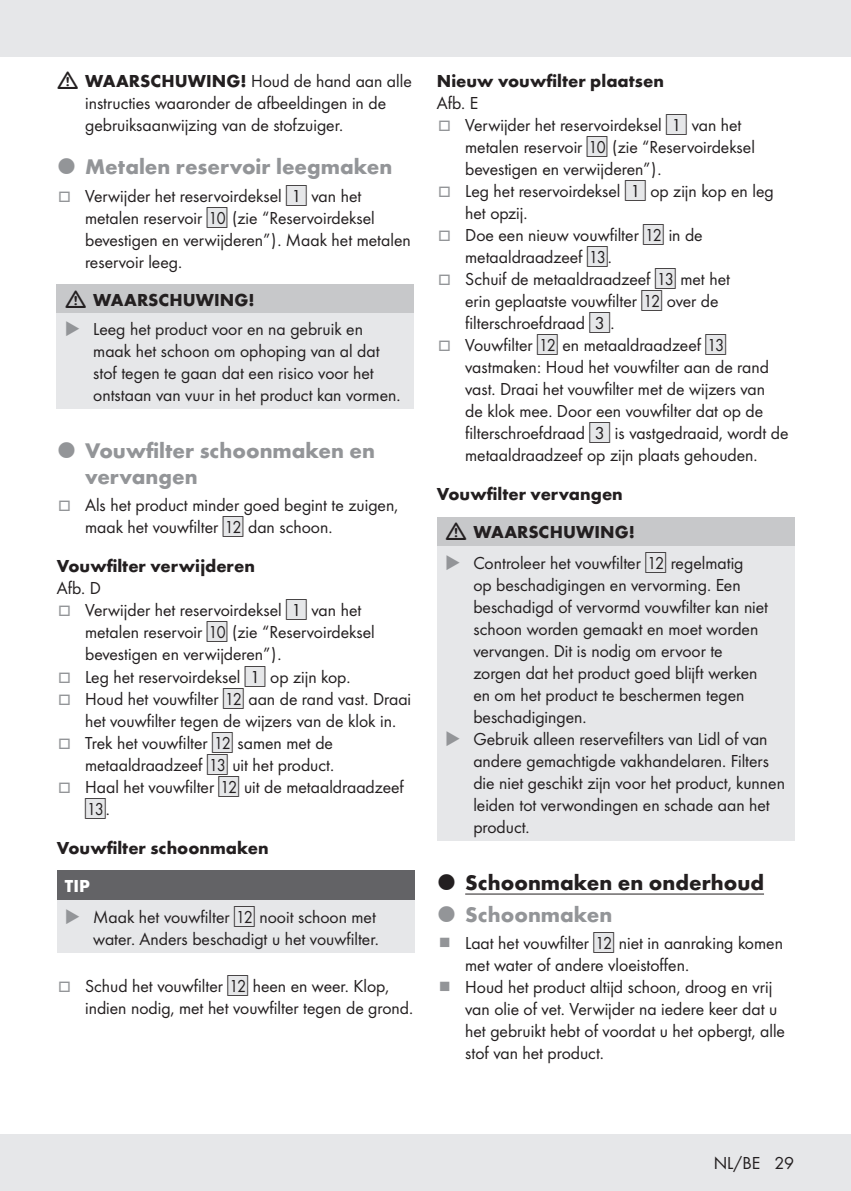
<style>
.page{position:relative;width:851px;height:1191px;background:#fff}
.page>*{position:absolute;margin:0;border:0;box-sizing:border-box;transform-origin:0 0}
.t1{font:700 22px/26px "Futura";color:#939598}
.t2{font:700 22px "Futura";color:#231f20}
.Body{font:18px/22px "Futura Boo";color:#231f20}
.Headline-03_SB{font:700 18px "Futura";color:#231f20}
.Body-2{font:700 18px "Futura";color:#fff}
.t3{font:15.8px "IMP Lidl Num Box";color:#231f20}
.s1{font-family:"Futura";font-weight:700}
.s2{color:#939598}
.s3{font-family:"IMP Lidl Num Box";font-size:15.8px;color:#e6e7e9}
.s4{font-family:"IMP Lidl Num Box";font-size:15.8px}
.s5{color:#e6e7e9}
.s6{font-family:"Futura Boo";font-size:18px}
</style>
<div class="page">
<div style="left:0;top:1134px;width:850px;height:57px;background:#e6e7e9"></div>
<div style="left:0;top:0;width:850px;height:57px;background:#e6e7e9"></div>
<div style="left:57px;top:285px;width:357px;height:29px;background:#c7c8ca"></div>
<div style="left:57px;top:314px;width:357px;height:95px;background:#e6e7e9"></div>
<div style="left:57px;top:870px;width:357px;height:29px;background:#636366"></div>
<div style="left:57px;top:899px;width:357px;height:53px;background:#e6e7e9"></div>
<hr style="left:465px;top:893px;width:299px;height:1px;background:#231f20">
<div style="left:437px;top:517px;width:357px;height:29px;background:#c7c8ca"></div>
<div style="left:437px;top:546px;width:357px;height:295px;background:#e6e7e9"></div>
<p class="Body" style="left:85px;top:69px;width:328px"><span class="s1">WAARSCHUWING!</span> Houd de hand aan alle instructies waaronder de afbeeldingen in de gebruiksaanwijzing van de stofzuiger.</p>
<p class="t1" style="left:85px;top:152px;width:308px">Metalen reservoir leegmaken</p>
<p class="Body" style="left:85px;top:184px;width:327px;text-indent:-27px"><span class="s2">□</span> Verwijder het reservoirdeksel <span class="s3">[</span><span class="s4">1]</span> van het metalen reservoir <span class="s3">[</span><span class="s4">10]</span> (zie “Reservoirdeksel bevestigen en verwijderen”). Maak het metalen reservoir leeg.</p>
<p class="Headline-03_SB" style="left:93px;top:286px;width:163px">WAARSCHUWING!</p>
<p class="Body" style="left:93px;top:317px;width:306px;text-indent:-28px"><span class="s2">◆</span> Leeg het product voor en na gebruik en maak het schoon om ophoping van al dat stof tegen te gaan dat een risico voor het ontstaan van vuur in het product kan vormen.</p>
<p class="t1" style="left:85px;top:436px;width:291px">Vouwfilter schoonmaken en vervangen</p>
<p class="Body" style="left:85px;top:493px;width:314px;text-indent:-27px"><span class="s2">□</span> Als het product minder goed begint te zuigen, maak het vouwfilter <span class="s3">[</span><span class="s4">12]</span> dan schoon.</p>
<p class="Headline-03_SB" style="left:57px;top:553px;width:200px">Vouwfilter verwijderen</p>
<p class="Body" style="left:57px;top:576px;width:46px">Afb. D</p>
<p class="Body" style="left:85px;top:598px;width:291px;text-indent:-27px"><span class="s2">□</span> Verwijder het reservoirdeksel <span class="s3">[</span><span class="s4">1]</span> van het metalen reservoir <span class="s3">[</span><span class="s4">10]</span> (zie “Reservoirdeksel bevestigen en verwijderen”).</p>
<p class="Body" style="left:58px;top:664px;width:291px"><span class="s2">□</span> Leg het reservoirdeksel <span class="s3">[</span><span class="s4">1]</span> op zijn kop.</p>
<p class="Body" style="left:58px;top:686px;width:354px;text-align:center"><span class="s2">□</span> Houd het vouwfilter <span class="s3">[</span><span class="s4">12]</span> aan de rand vast. Draai het vouwfilter tegen de wijzers van de klok in.</p>
<p class="Body" style="left:58px;top:730px;width:276px;text-align:right"><span class="s2">□</span> Trek het vouwfilter <span class="s3">[</span><span class="s4">12]</span> samen met de metaaldraadzeef <span class="s3">[</span><span class="s4">13]</span> uit het product.</p>
<p class="Body" style="left:58px;top:774px;width:347px"><span class="s2">□</span> Haal het vouwfilter <span class="s3">[</span><span class="s4">12]</span> uit de metaaldraadzeef</p>
<p class="t3" style="left:85px;top:797px;width:24px"><span class="s5">[</span>13]<span class="s6">.</span></p>
<p class="Headline-03_SB" style="left:57px;top:834px;width:213px">Vouwfilter schoonmaken</p>
<p class="Body-2" style="left:65px;top:872px;width:26px">TIP</p>
<p class="Body" style="left:65px;top:904px;width:313px;text-align:right"><span class="s2">◆</span> Maak het vouwfilter <span class="s3">[</span><span class="s4">12]</span> nooit schoon met water. Anders beschadigt u het vouwfilter.</p>
<p class="Body" style="left:85px;top:974px;width:327px;text-indent:-27px"><span class="s2">□</span> Schud het vouwfilter <span class="s3">[</span><span class="s4">12]</span> heen en weer. Klop, indien nodig, met het vouwfilter tegen de grond.</p>
<p class="Headline-03_SB" style="left:437px;top:68px;width:228px">Nieuw vouwfilter plaatsen</p>
<p class="Body" style="left:437px;top:91px;width:43px">Afb. E</p>
<p class="Body" style="left:465px;top:113px;width:291px;text-indent:-27px"><span class="s2">□</span> Verwijder het reservoirdeksel <span class="s3">[</span><span class="s4">1]</span> van het metalen reservoir <span class="s3">[</span><span class="s4">10]</span> (zie “Reservoirdeksel bevestigen en verwijderen”).</p>
<p class="Body" style="left:465px;top:179px;width:310px;text-indent:-27px"><span class="s2">□</span> Leg het reservoirdeksel <span class="s3">[</span><span class="s4">1]</span> op zijn kop en leg het opzij.</p>
<p class="Body" style="left:465px;top:223px;width:239px;text-indent:-27px"><span class="s2">□</span> Doe een nieuw vouwfilter <span class="s3">[</span><span class="s4">12]</span> in de metaaldraadzeef <span class="s3">[</span><span class="s4">13]</span>.</p>
<p class="Body" style="left:465px;top:267px;width:266px;text-indent:-27px"><span class="s2">□</span> Schuif de metaaldraadzeef <span class="s3">[</span><span class="s4">13]</span> met het erin geplaatste vouwfilter <span class="s3">[</span><span class="s4">12]</span> over de filterschroefdraad <span class="s3">[</span><span class="s4">3]</span>.</p>
<p class="Body" style="left:465px;top:333px;width:325px;text-indent:-27px"><span class="s2">□</span> Vouwfilter <span class="s3">[</span><span class="s4">12]</span> en metaaldraadzeef <span class="s3">[</span><span class="s4">13] </span>vastmaken: Houd het vouwfilter aan de rand vast. Draai het vouwfilter met de wijzers van<br>de klok mee. Door een vouwfilter dat op de filterschroefdraad <span class="s3">[</span><span class="s4">3]</span> is vastgedraaid, wordt de metaaldraadzeef op zijn plaats gehouden.</p>
<p class="Headline-03_SB" style="left:437px;top:481px;width:187px">Vouwfilter vervangen</p>
<p class="Headline-03_SB" style="left:473px;top:519px;width:163px">WAARSCHUWING!</p>
<p class="Body" style="left:473px;top:551px;width:296px;text-indent:-28px"><span class="s2">◆</span> Controleer het vouwfilter <span class="s3">[</span><span class="s4">12]</span> regelmatig<br>op beschadigingen en vervorming. Een beschadigd of vervormd vouwfilter kan niet schoon worden gemaakt en moet worden vervangen. Dit is nodig om ervoor te zorgen dat het product goed blijft werken en om het product te beschermen tegen beschadigingen.</p>
<p class="Body" style="left:473px;top:727px;width:313px;text-indent:-28px"><span class="s2">◆</span> Gebruik alleen reservefilters van Lidl of van andere gemachtigde vakhandelaren. Filters die niet geschikt zijn voor het product, kunnen leiden tot verwondingen en schade aan het product.</p>
<p class="t2" style="left:465px;top:866px;width:300px">Schoonmaken en onderhoud</p>
<p class="t1" style="left:465px;top:899px;width:149px">Schoonmaken</p>
<p class="Body" style="left:465px;top:931px;width:319px">Laat het vouwfilter <span class="s3">[</span><span class="s4">12]</span> niet in aanraking komen met water of andere vloeistoffen.</p>
<p class="Body" style="left:465px;top:975px;width:321px">Houd het product altijd schoon, droog en vrij van olie of vet. Verwijder na iedere keer dat u het gebruikt hebt of voordat u het opbergt, alle stof van het product.</p>
<p class="Body" style="left:713px;top:1151px;width:82px">NL/BE 29</p>
</div>
